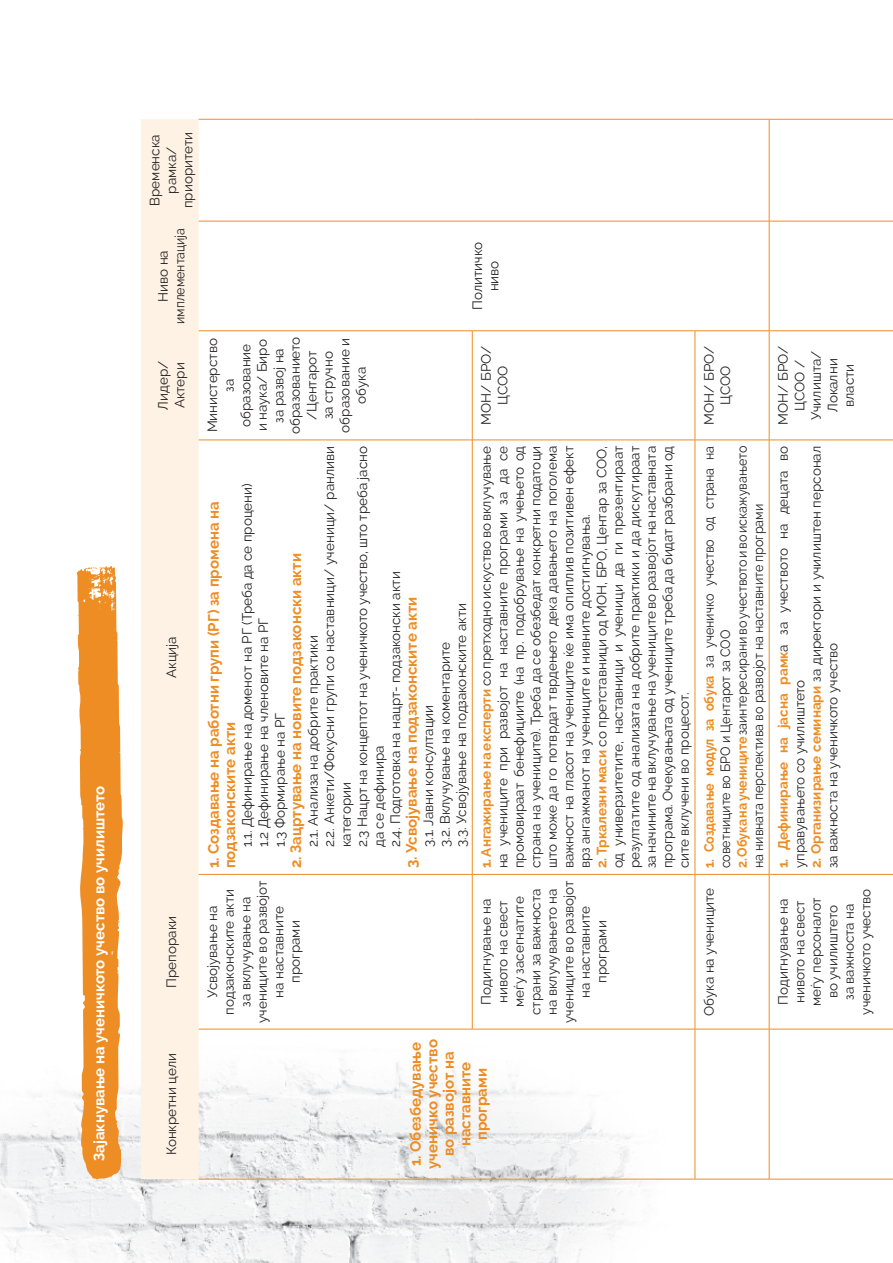
<style>
.page{position:relative;width:893px;height:1263px;background:#fff}
.page>*{position:absolute;margin:0;border:0;box-sizing:border-box;transform-origin:0 0}
.TABLICA_FONT_NARA{font:700 15px/16.5px "Raleway";color:#ed8d24;text-align:center}
.TABLICA_FONT_NARA-2{font:700 15px "Raleway";color:#fff}
.normal_CIRILIAC{font:13.5px/16.5px "Raleway";color:#231f20;text-align:center}
.normal_CIRILIAC-2{font:13.5px/16.5px "Raleway";color:#231f20;scale:.93 1}
.s1{font-weight:700;color:#ed8d24}
</style>
<div class="page">
<img style="left:0;top:1062px;width:682px;height:201px">
<div style="left:141px;top:119px;width:58px;height:1060px;background:#fdf2e4"></div>
<hr style="left:199px;top:1179px;width:273px;height:1px;background:#ed8d24">
<hr style="left:472px;top:1179px;width:223px;height:1px;background:#ed8d24">
<hr style="left:199px;top:1029px;width:273px;height:1px;background:#ed8d24">
<hr style="left:199px;top:874px;width:273px;height:1px;background:#ed8d24">
<hr style="left:199px;top:440px;width:273px;height:1px;background:#ed8d24">
<hr style="left:199px;top:330px;width:273px;height:1px;background:#ed8d24">
<hr style="left:199px;top:221px;width:273px;height:1px;background:#ed8d24">
<hr style="left:199px;top:119px;width:273px;height:1px;background:#ed8d24">
<hr style="left:472px;top:221px;width:223px;height:1px;background:#ed8d24">
<hr style="left:472px;top:119px;width:223px;height:1px;background:#ed8d24">
<hr style="left:695px;top:221px;width:74px;height:1px;background:#ed8d24">
<hr style="left:695px;top:119px;width:74px;height:1px;background:#ed8d24">
<hr style="left:472px;top:874px;width:1px;height:155px;background:#ed8d24">
<hr style="left:472px;top:1029px;width:223px;height:1px;background:#ed8d24">
<hr style="left:472px;top:440px;width:1px;height:434px;background:#ed8d24">
<hr style="left:472px;top:874px;width:223px;height:1px;background:#ed8d24">
<hr style="left:472px;top:331px;width:1px;height:109px;background:#ed8d24">
<hr style="left:472px;top:440px;width:223px;height:1px;background:#ed8d24">
<hr style="left:472px;top:330px;width:223px;height:1px;background:#ed8d24">
<hr style="left:695px;top:1029px;width:1px;height:150px;background:#ed8d24">
<hr style="left:695px;top:1179px;width:74px;height:1px;background:#ed8d24">
<hr style="left:695px;top:874px;width:1px;height:155px;background:#ed8d24">
<hr style="left:695px;top:1029px;width:74px;height:1px;background:#ed8d24">
<hr style="left:695px;top:440px;width:1px;height:434px;background:#ed8d24">
<hr style="left:695px;top:874px;width:74px;height:1px;background:#ed8d24">
<hr style="left:695px;top:331px;width:1px;height:109px;background:#ed8d24">
<hr style="left:695px;top:440px;width:74px;height:1px;background:#ed8d24">
<hr style="left:695px;top:330px;width:74px;height:1px;background:#ed8d24">
<hr style="left:769px;top:1029px;width:1px;height:150px;background:#ed8d24">
<hr style="left:769px;top:1179px;width:124px;height:1px;background:#ed8d24">
<hr style="left:769px;top:874px;width:1px;height:155px;background:#ed8d24">
<hr style="left:769px;top:1029px;width:124px;height:1px;background:#ed8d24">
<hr style="left:769px;top:440px;width:1px;height:434px;background:#ed8d24">
<hr style="left:769px;top:874px;width:124px;height:1px;background:#ed8d24">
<hr style="left:769px;top:331px;width:1px;height:109px;background:#ed8d24">
<hr style="left:769px;top:440px;width:124px;height:1px;background:#ed8d24">
<hr style="left:769px;top:221px;width:1px;height:110px;background:#ed8d24">
<hr style="left:769px;top:330px;width:124px;height:1px;background:#ed8d24">
<hr style="left:769px;top:119px;width:1px;height:102px;background:#ed8d24">
<hr style="left:769px;top:221px;width:124px;height:1px;background:#ed8d24">
<hr style="left:769px;top:119px;width:124px;height:1px;background:#ed8d24">
<svg style="left:76px;top:566px;width:47px;height:613px"></svg>
<p class="TABLICA_FONT_NARA-2" style="left:91px;top:1161px;width:376px;rotate:-90deg">Зајакнување на ученичкото учество во училиштето</p>
<p class="normal_CIRILIAC" style="left:147px;top:208px;width:78px;rotate:-90deg">Временска рамка/ приоритети</p>
<p class="normal_CIRILIAC" style="left:155px;top:324px;width:97px;rotate:-90deg">Ниво на имплементација</p>
<p class="normal_CIRILIAC" style="left:155px;top:410px;width:50px;text-align:left;rotate:-90deg">Лидер/<br>Актери</p>
<p class="normal_CIRILIAC" style="left:163px;top:678px;width:43px;rotate:-90deg">Акција</p>
<p class="normal_CIRILIAC" style="left:163px;top:988px;width:73px;rotate:-90deg">Препораки</p>
<p class="normal_CIRILIAC" style="left:163px;top:1155px;width:104px;rotate:-90deg">Конкретни цели</p>
<p class="normal_CIRILIAC" style="left:204px;top:434px;width:99px;rotate:-90deg">Министерство за образование<br>и наука/ Биро за развој на образованието /Центарот<br>за стручно образование и обука</p>
<p class="normal_CIRILIAC" style="left:469px;top:310px;width:69px;rotate:-90deg">Политичко ниво</p>
<p class="normal_CIRILIAC" style="left:478px;top:425px;width:80px;rotate:-90deg">МОН/ БРО/<br>ЦСОО</p>
<p class="normal_CIRILIAC" style="left:321px;top:847px;width:403px;text-align:left;rotate:-90deg">2.2. Анкети/Фокусни групи со наставници/ ученици/ ранливи категории</p>
<p class="normal_CIRILIAC" style="left:354px;top:847px;width:403px;text-align:left;rotate:-90deg">2.3 Нацрт на концептот на ученичкото учество, што треба јасно да се дефинира</p>
<p class="normal_CIRILIAC" style="left:239px;top:847px;width:365px;rotate:-90deg">1.1. Дефинирање на доменот на РГ (Треба да се процени)</p>
<p class="TABLICA_FONT_NARA" style="left:205px;top:868px;width:368px;text-align:left;rotate:-90deg">1. Создавање на работни групи (РГ) за промена на подзаконските акти</p>
<p class="TABLICA_FONT_NARA" style="left:288px;top:868px;width:317px;rotate:-90deg">2. Зацртување на новите подзаконски акти</p>
<p class="normal_CIRILIAC" style="left:387px;top:847px;width:277px;rotate:-90deg">2.4. Подготовка на нацрт- подзаконски акти</p>
<p class="TABLICA_FONT_NARA" style="left:403px;top:868px;width:273px;rotate:-90deg">3. Усвојување на подзаконските акти</p>
<p class="normal_CIRILIAC" style="left:453px;top:847px;width:245px;rotate:-90deg">3.3. Усвојување на подзаконските акти</p>
<p class="normal_CIRILIAC" style="left:255px;top:847px;width:231px;rotate:-90deg">1.2 Дефинирање на членовите на РГ</p>
<p class="normal_CIRILIAC" style="left:305px;top:847px;width:213px;rotate:-90deg">2.1. Анализа на добрите практики</p>
<p class="normal_CIRILIAC" style="left:437px;top:847px;width:206px;rotate:-90deg">3.2. Вклучување на коментарите</p>
<p class="normal_CIRILIAC" style="left:420px;top:847px;width:144px;rotate:-90deg">3.1. Јавни консултации</p>
<p class="normal_CIRILIAC" style="left:272px;top:847px;width:136px;rotate:-90deg">1.3 Формирање на РГ</p>
<p class="normal_CIRILIAC" style="left:204px;top:1023px;width:144px;rotate:-90deg">Усвојување на подзаконските акти<br>за вклучување на учениците во развојот на наставните програми</p>
<p class="normal_CIRILIAC" style="left:478px;top:868px;width:424px;text-align:justify;rotate:-90deg"><span class="s1">1. Ангажирање на експерти</span> со претходно искуство во вклучување на учениците при развојот на наставните програми за да се промовираат бенефициите (на пр. подобрување на учењето од страна на учениците). Треба да се обезбедат конкретни податоци што може да го потврдат тврдењето дека давањето на поголема важност на гласот на учениците ќе има опиплив позитивен ефект врз ангажманот на учениците и нивните достигнувања.</p>
<p class="normal_CIRILIAC" style="left:593px;top:868px;width:424px;text-align:justify;rotate:-90deg"><span class="s1">2. Тркалезни маси</span> со претставници од МОН, БРО, Центар за СОО, од универзитетите, наставници и ученици да ги презентираат резултатите од анализата на добрите практики и да дискутираат за начините на вклучување на учениците во развојот на наставната програма. Очекувањата од учениците треба да бидат разбрани од сите вклучени во процесот.</p>
<p class="normal_CIRILIAC" style="left:478px;top:1023px;width:144px;rotate:-90deg">Подигнување на нивото на свест<br>меѓу засегнатите страни за важноста на вклучувањето на учениците во развојот на наставните програми</p>
<p class="TABLICA_FONT_NARA" style="left:407px;top:1169px;width:131px;rotate:-90deg">1. Обезбедување ученичко учество во развојот на наставните програми</p>
<p class="normal_CIRILIAC" style="left:701px;top:425px;width:80px;rotate:-90deg">МОН/ БРО/<br>ЦСОО</p>
<p class="normal_CIRILIAC-2" style="left:701px;top:868px;width:456px;rotate:-90deg"><span class="s1">1. Создавање модул за обука</span> за ученичко учество од страна на советниците во БРО и Центарот за СОО</p>
<p class="normal_CIRILIAC-2" style="left:734px;top:868px;width:456px;rotate:-90deg"><span class="s1">2. Обука на учениците</span> заинтересирани во учеството и во искажувањето на нивната перспектива во развојот на наставните програми</p>
<p class="normal_CIRILIAC" style="left:701px;top:1016px;width:129px;rotate:-90deg">Обука на учениците</p>
<p class="normal_CIRILIAC" style="left:775px;top:425px;width:80px;rotate:-90deg">МОН/ БРО/<br>ЦСОО /<br>Училишта/<br>Локални власти</p>
<p class="normal_CIRILIAC" style="left:775px;top:868px;width:424px;text-align:left;rotate:-90deg"><span class="s1">1. Дефинирање на јасна рамк</span>а за учеството на децата во управувањето со училиштето</p>
<p class="normal_CIRILIAC" style="left:808px;top:868px;width:424px;text-align:left;rotate:-90deg"><span class="s1">2. Организирање семинари</span> за директори и училиштен персонал за важноста на ученичкото учество</p>
<p class="normal_CIRILIAC" style="left:775px;top:1015px;width:128px;rotate:-90deg">Подигнување на нивото на свест меѓу персоналот во училиштето<br>за важноста на ученичкото учество</p>
</div>
